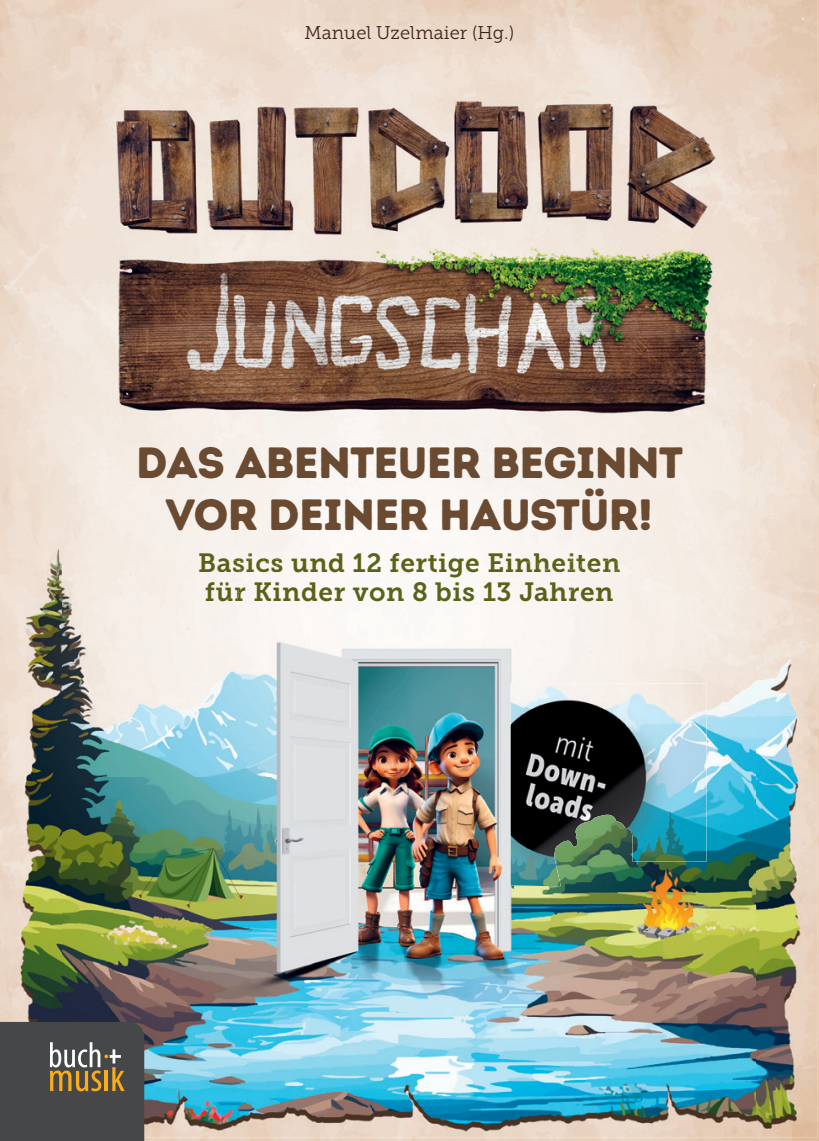
<style>
.page{position:relative;width:819px;height:1141px;background:#fff}
.page>*{position:absolute;margin:0;border:0;box-sizing:border-box;transform-origin:0 0}
.t1{font:43.75px/52.5px "Intro Rust Base";letter-spacing:-.02em;color:#6a4a31;text-align:center}
.t2{font:26.25px/29.8px "Museo Slab 700";letter-spacing:.02em;color:#5b6018}
.t3{font:18.38px "Museo Slab 300";letter-spacing:.005em;color:#3d2419}
.s1{color:#5a5f18}
.s2{color:#5a6018}
.s3{color:#5b6119}
.s4{color:#5b6118}
.s5{color:#5b6219}
.s6{color:#5c6218}
</style>
<div class="page">
<img style="left:762px;top:0;width:57px;height:1141px">
<img style="left:0;top:58px;width:62px;height:964px">
<img style="left:755px;top:58px;width:62px;height:1079px">
<img style="left:62px;top:471px;width:503px;height:666px">
<img style="left:692px;top:718px;width:63px;height:419px">
<img style="left:565px;top:886px;width:127px;height:251px">
<img style="left:510px;top:683px;width:197px;height:203px">
<img style="left:38px;top:48px;width:743px;height:423px">
<div style="left:200px;top:553px;width:420px;height:24px;background:#f9f6f2"></div>
<div style="left:206px;top:582px;width:407px;height:20px;background:#f9f6f4"></div>
<svg style="left:0;top:1022px;width:144px;height:119px;background:#524f4b"></svg>
<p class="t3" style="left:304px;top:22px;width:211px">Manuel Uzelmaier (Hg.)</p>
<h1 class="t1" style="left:136px;top:437px;width:549px">DAS ABENTEUER BEGINNT<br>VOR DEINER HAUSTÜR!</h1>
<p class="t2" style="left:198px;top:550px;width:424px"><span class="s1">B</span><span class="s2">a</span>sics u<span class="s3">n</span><span class="s4">d 1</span><span class="s5">2</span> <span class="s4">ferti</span><span class="s5">ge</span> <span class="s4">E</span>inheite<span class="s1">n </span><span class="s2">fü</span>r Ki<span class="s3">nd</span><span class="s4">e</span><span class="s5">r vo</span><span class="s6">n</span> <span class="s5">8 bis</span> <span class="s4">13</span> Jahr<span class="s2">en</span></p>
</div>
